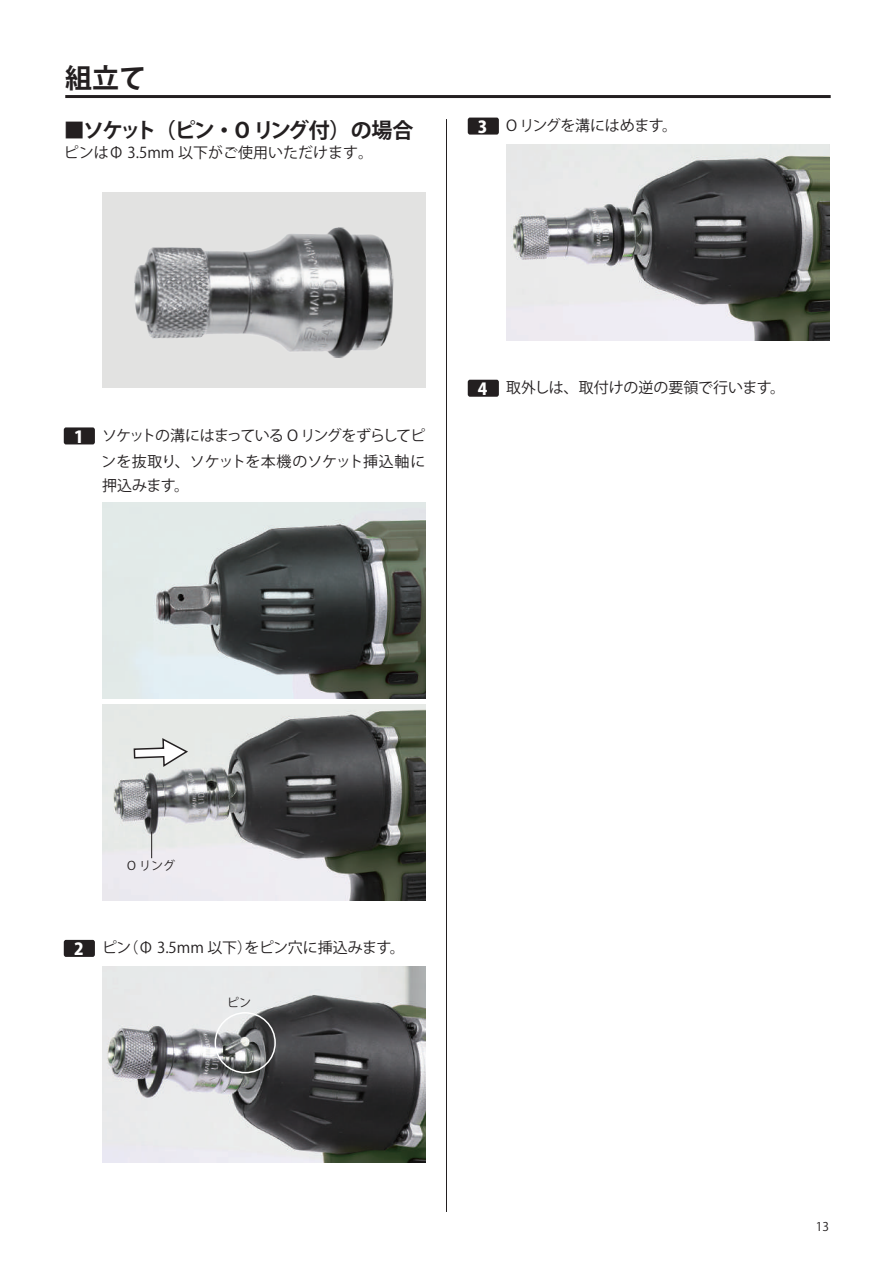
<style>
.page{position:relative;width:893px;height:1263px;background:#fff}
.page>*{position:absolute;margin:0;border:0;box-sizing:border-box;transform-origin:0 0}
.t1{font:700 27px "Koz Go Pro";color:#231f20}
.t2{font:700 21px "Koz Go Pr 6 N";letter-spacing:-.1em;color:#231f20}
.t3{font:15px "Koz Go Pr 6 N";letter-spacing:-.01em;color:#231f20}
.t4{font:15px/26px "Koz Go Pr 6 N";letter-spacing:-.04em;color:#231f20;text-align:right}
.t5{font:12px "Koz Go Pr 6 N";color:#231f20}
.t6{font:12px "Koz Go Pro";color:#231f20}
.s1{font-family:"Koz Go Pro";font-weight:800;font-size:16.5px;color:#fff}
</style>
<div class="page">
<hr style="left:446px;top:119px;width:1px;height:1093px;background:#231f20">
<hr style="left:65px;top:95px;width:766px;height:3px;background:#231f20">
<div style="left:102px;top:192px;width:323px;height:196px;background:#e2e2e1"></div>
<img style="left:134px;top:227px;width:260px;height:131px">
<div style="left:64px;top:427px;width:31px;height:17px;background:#231f20;border-radius:2px"></div>
<img style="left:102px;top:502px;width:323px;height:196px">
<img style="left:102px;top:705px;width:323px;height:195px">
<svg style="left:133px;top:737px;width:57px;height:31px"></svg>
<svg style="left:151px;top:832px;width:1px;height:26px"></svg>
<div style="left:64px;top:940px;width:31px;height:17px;background:#231f20;border-radius:2px"></div>
<img style="left:102px;top:967px;width:323px;height:195px">
<div style="left:215px;top:1012px;width:61px;height:61px;border:2px solid #fff;border-radius:50%"></div>
<div style="left:468px;top:118px;width:31px;height:17px;background:#231f20;border-radius:2px"></div>
<img style="left:506px;top:145px;width:323px;height:195px">
<div style="left:468px;top:380px;width:31px;height:17px;background:#231f20;border-radius:2px"></div>
<h1 class="t1" style="left:65px;top:60px;width:82px">組立て</h1>
<h2 class="t2" style="left:64px;top:118px;width:351px">■ソケット（ピン・O リング付）の場合</h2>
<p class="t3" style="left:64px;top:144px;width:311px">ピンはΦ 3.5mm 以下がご使用いただけます。</p>
<p class="t3" style="left:478px;top:117px;width:201px"><span class="s1">3</span> O リングを溝にはめます。</p>
<p class="t4" style="left:74px;top:422px;width:353px"><span class="s1">1</span> ソケットの溝にはまっている O リングをずらしてピンを抜取り、ソケットを本機のソケット挿込軸に</p>
<p class="t3" style="left:102px;top:477px;width:89px">押込みます。</p>
<p class="t3" style="left:478px;top:379px;width:309px"><span class="s1">4</span> 取外しは、取付けの逆の要領で行います。</p>
<p class="t5" style="left:127px;top:859px;width:49px">O リング</p>
<p class="t3" style="left:74px;top:939px;width:332px"><span class="s1">2</span> ピン（Φ 3.5mm 以下）をピン穴に挿込みます。</p>
<p class="t5" style="left:227px;top:996px;width:25px">ピン</p>
<p class="t6" style="left:816px;top:1219px;width:15px">13</p>
</div>
